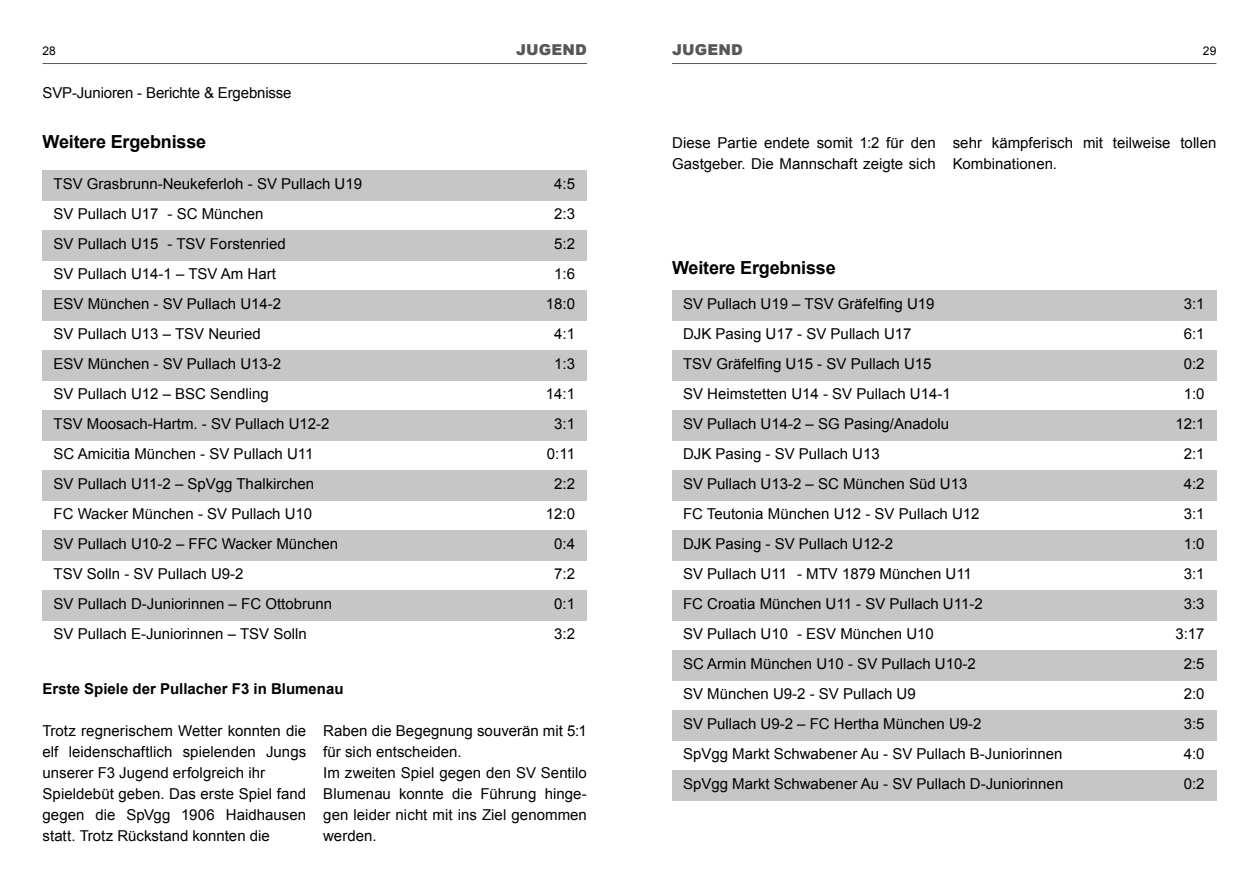
<style>
.page{position:relative;width:1259px;height:893px;background:#fff}
.page>*{position:absolute;margin:0;border:0;box-sizing:border-box;transform-origin:0 0}
.t1{font:700 18px "Arial";letter-spacing:-.01em;color:#000}
.t2{font:15px/21px "Arial";color:#000}
.t3{font:700 15px "Arial";color:#000}
.t4{font:900 15px "Arial";letter-spacing:.015em;color:#575756}
.t5{font:12px "Arial";color:#000}
</style>
<div class="page">
<hr style="left:672px;top:63px;width:544px;height:1px;background:#585757">
<hr style="left:43px;top:63px;width:544px;height:1px;background:#585757">
<div style="left:43px;top:170px;width:544px;height:30px;background:#c6c6c6"></div>
<div style="left:672px;top:290px;width:544px;height:30px;background:#c6c6c6"></div>
<div style="left:43px;top:290px;width:544px;height:30px;background:#c6c6c6"></div>
<div style="left:672px;top:410px;width:544px;height:30px;background:#c6c6c6"></div>
<div style="left:43px;top:410px;width:544px;height:30px;background:#c6c6c6"></div>
<div style="left:672px;top:530px;width:544px;height:30px;background:#c6c6c6"></div>
<div style="left:43px;top:530px;width:544px;height:30px;background:#c6c6c6"></div>
<div style="left:672px;top:650px;width:544px;height:30px;background:#c6c6c6"></div>
<div style="left:43px;top:590px;width:544px;height:30px;background:#c6c6c6"></div>
<div style="left:672px;top:710px;width:544px;height:30px;background:#c6c6c6"></div>
<div style="left:672px;top:770px;width:544px;height:30px;background:#c6c6c6"></div>
<div style="left:43px;top:230px;width:544px;height:30px;background:#c6c6c6"></div>
<div style="left:672px;top:350px;width:544px;height:30px;background:#c6c6c6"></div>
<div style="left:43px;top:350px;width:544px;height:30px;background:#c6c6c6"></div>
<div style="left:672px;top:470px;width:544px;height:30px;background:#c6c6c6"></div>
<div style="left:43px;top:470px;width:544px;height:30px;background:#c6c6c6"></div>
<div style="left:672px;top:590px;width:544px;height:30px;background:#c6c6c6"></div>
<p class="t5" style="left:43px;top:43px;width:15px">28</p>
<p class="t4" style="left:516px;top:39px;width:72px">JUGEND</p>
<p class="t4" style="left:672px;top:39px;width:72px">JUGEND</p>
<p class="t5" style="left:1202px;top:43px;width:15px">29</p>
<p class="t2" style="left:43px;top:82px;width:251px">SVP-Junioren - Berichte &amp; Ergebnisse</p>
<p class="t1" style="left:43px;top:129px;width:165px">Weitere Ergebnisse</p>
<p class="t2" style="left:54px;top:174px;width:310px">TSV Grasbrunn-Neukeferloh - SV Pullach U19</p>
<p class="t2" style="left:554px;top:174px;width:22px">4:5</p>
<p class="t2" style="left:54px;top:204px;width:211px">SV Pullach U17 - SC München</p>
<p class="t2" style="left:554px;top:204px;width:22px">2:3</p>
<p class="t2" style="left:54px;top:234px;width:234px">SV Pullach U15 - TSV Forstenried</p>
<p class="t2" style="left:554px;top:234px;width:22px">5:2</p>
<p class="t2" style="left:54px;top:264px;width:224px">SV Pullach U14-1 – TSV Am Hart</p>
<p class="t2" style="left:554px;top:264px;width:22px">1:6</p>
<p class="t2" style="left:54px;top:294px;width:229px">ESV München - SV Pullach U14-2</p>
<p class="t2" style="left:546px;top:294px;width:31px">18:0</p>
<p class="t2" style="left:54px;top:324px;width:209px">SV Pullach U13 – TSV Neuried</p>
<p class="t2" style="left:554px;top:324px;width:22px">4:1</p>
<p class="t2" style="left:54px;top:354px;width:229px">ESV München - SV Pullach U13-2</p>
<p class="t2" style="left:554px;top:354px;width:22px">1:3</p>
<p class="t2" style="left:54px;top:384px;width:217px">SV Pullach U12 – BSC Sendling</p>
<p class="t2" style="left:546px;top:384px;width:31px">14:1</p>
<p class="t2" style="left:54px;top:414px;width:277px">TSV Moosach-Hartm. - SV Pullach U12-2</p>
<p class="t2" style="left:554px;top:414px;width:22px">3:1</p>
<p class="t2" style="left:54px;top:444px;width:261px">SC Amicitia München - SV Pullach U11</p>
<p class="t2" style="left:547px;top:444px;width:30px">0:11</p>
<p class="t2" style="left:54px;top:474px;width:262px">SV Pullach U11-2 – SpVgg Thalkirchen</p>
<p class="t2" style="left:554px;top:474px;width:22px">2:2</p>
<p class="t2" style="left:54px;top:504px;width:260px">FC Wacker München - SV Pullach U10</p>
<p class="t2" style="left:546px;top:504px;width:31px">12:0</p>
<p class="t2" style="left:54px;top:534px;width:286px">SV Pullach U10-2 – FFC Wacker München</p>
<p class="t2" style="left:554px;top:534px;width:22px">0:4</p>
<p class="t2" style="left:54px;top:564px;width:192px">TSV Solln - SV Pullach U9-2</p>
<p class="t2" style="left:554px;top:564px;width:22px">7:2</p>
<p class="t2" style="left:54px;top:594px;width:280px">SV Pullach D-Juniorinnen – FC Ottobrunn</p>
<p class="t2" style="left:554px;top:594px;width:22px">0:1</p>
<p class="t2" style="left:54px;top:624px;width:255px">SV Pullach E-Juniorinnen – TSV Solln</p>
<p class="t2" style="left:554px;top:624px;width:22px">3:2</p>
<p class="t3" style="left:43px;top:678px;width:302px">Erste Spiele der Pullacher F3 in Blumenau</p>
<p class="t2" style="left:43px;top:720px;width:265px">Trotz regnerischem Wetter konnten die elf leidenschaftlich spielenden Jungs unserer F3 Jugend erfolgreich ihr Spieldebüt geben. Das erste Spiel fand gegen die SpVgg 1906 Haidhausen statt. Trotz Rückstand konnten die</p>
<p class="t2" style="left:323px;top:720px;width:265px">Raben die Begegnung souverän mit 5:1 für sich entscheiden.<br>Im zweiten Spiel gegen den SV Sentilo<br>Blumenau konnte die Führung hinge&shy;gen leider nicht mit ins Ziel genommen werden.</p>
<p class="t2" style="left:672px;top:132px;width:265px">Diese Partie endete somit 1:2 für den<br>Gastgeber. Die Mannschaft zeigte sich</p>
<p class="t2" style="left:952px;top:132px;width:265px">sehr kämpferisch mit teilweise tollen<br>Kombinationen.</p>
<p class="t1" style="left:672px;top:255px;width:165px">Weitere Ergebnisse</p>
<p class="t2" style="left:683px;top:294px;width:253px">SV Pullach U19 – TSV Gräfelfing U19</p>
<p class="t2" style="left:1183px;top:294px;width:22px">3:1</p>
<p class="t2" style="left:683px;top:324px;width:230px">DJK Pasing U17 - SV Pullach U17</p>
<p class="t2" style="left:1183px;top:324px;width:22px">6:1</p>
<p class="t2" style="left:683px;top:354px;width:250px">TSV Gräfelfing U15 - SV Pullach U15</p>
<p class="t2" style="left:1183px;top:354px;width:22px">0:2</p>
<p class="t2" style="left:683px;top:384px;width:269px">SV Heimstetten U14 - SV Pullach U14-1</p>
<p class="t2" style="left:1183px;top:384px;width:22px">1:0</p>
<p class="t2" style="left:683px;top:414px;width:267px">SV Pullach U14-2 – SG Pasing/Anadolu</p>
<p class="t2" style="left:1175px;top:414px;width:31px">12:1</p>
<p class="t2" style="left:683px;top:444px;width:198px">DJK Pasing - SV Pullach U13</p>
<p class="t2" style="left:1183px;top:444px;width:22px">2:1</p>
<p class="t2" style="left:683px;top:474px;width:286px">SV Pullach U13-2 – SC München Süd U13</p>
<p class="t2" style="left:1183px;top:474px;width:22px">4:2</p>
<p class="t2" style="left:683px;top:504px;width:298px">FC Teutonia München U12 - SV Pullach U12</p>
<p class="t2" style="left:1183px;top:504px;width:22px">3:1</p>
<p class="t2" style="left:683px;top:534px;width:212px">DJK Pasing - SV Pullach U12-2</p>
<p class="t2" style="left:1183px;top:534px;width:22px">1:0</p>
<p class="t2" style="left:683px;top:564px;width:290px">SV Pullach U11 - MTV 1879 München U11</p>
<p class="t2" style="left:1183px;top:564px;width:22px">3:1</p>
<p class="t2" style="left:683px;top:594px;width:301px">FC Croatia München U11 - SV Pullach U11-2</p>
<p class="t2" style="left:1183px;top:594px;width:22px">3:3</p>
<p class="t2" style="left:683px;top:624px;width:252px">SV Pullach U10 - ESV München U10</p>
<p class="t2" style="left:1175px;top:624px;width:31px">3:17</p>
<p class="t2" style="left:683px;top:654px;width:294px">SC Armin München U10 - SV Pullach U10-2</p>
<p class="t2" style="left:1183px;top:654px;width:22px">2:5</p>
<p class="t2" style="left:683px;top:684px;width:234px">SV München U9-2 - SV Pullach U9</p>
<p class="t2" style="left:1183px;top:684px;width:22px">2:0</p>
<p class="t2" style="left:683px;top:714px;width:300px">SV Pullach U9-2 – FC Hertha München U9-2</p>
<p class="t2" style="left:1183px;top:714px;width:22px">3:5</p>
<p class="t2" style="left:683px;top:744px;width:381px">SpVgg Markt Schwabener Au - SV Pullach B-Juniorinnen</p>
<p class="t2" style="left:1183px;top:744px;width:22px">4:0</p>
<p class="t2" style="left:683px;top:774px;width:382px">SpVgg Markt Schwabener Au - SV Pullach D-Juniorinnen</p>
<p class="t2" style="left:1183px;top:774px;width:22px">0:2</p>
</div>
